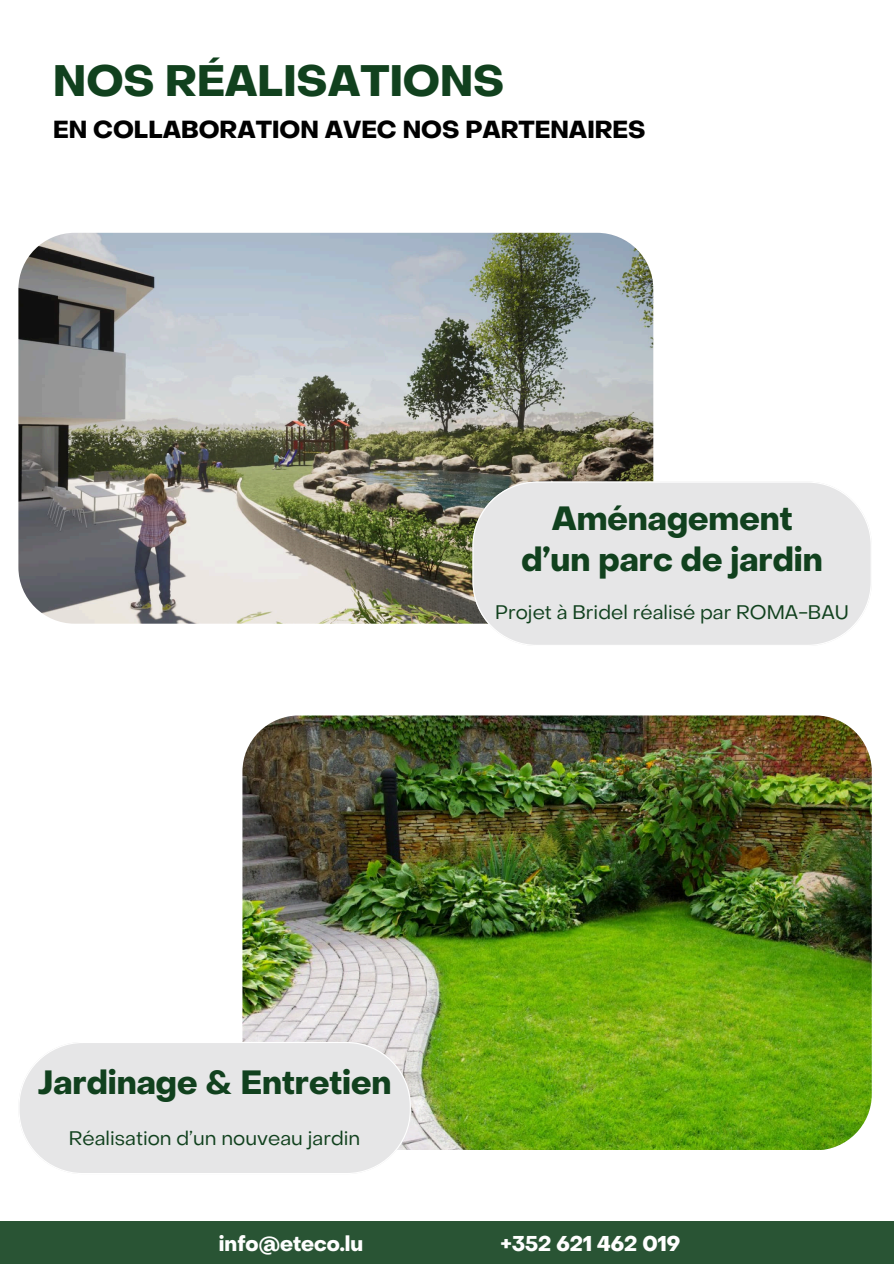
<style>
.page{position:relative;width:894px;height:1264px;background:#fff}
.page>*{position:absolute;margin:0;border:0;box-sizing:border-box;transform-origin:0 0}
.t1{font:700 43.2px "Object Sans";color:#11411e}
.t2{font:700 33px/40.5px "Object Sans";color:#11411e;text-align:center}
.t3{font:700 24.15px "Object Sans";color:#000}
.t4{font:700 21px "Object Sans";color:#fff}
.t5{font:19.5px "Object Sans";color:#11411e}
</style>
<div class="page">
<div style="left:0;top:1220px;width:893px;height:43px;background:#295434"></div>
<img style="left:18px;top:233px;width:635px;height:390px;border-radius:56px">
<div style="left:472px;top:481px;width:399px;height:164px;background:#e6e6e7"></div>
<img style="left:242px;top:715px;width:629px;height:434px">
<svg style="left:19px;top:1041px;width:392px;height:132px;background:#e7e7e8"></svg>
<h1 class="t1" style="left:53px;top:64px;width:452px">NOS RÉALISATIONS</h1>
<p class="t3" style="left:53px;top:120px;width:593px">EN COLLABORATION AVEC NOS PARTENAIRES</p>
<h2 class="t2" style="left:521px;top:501px;width:303px">Aménagement d’un parc de jardin</h2>
<p class="t5" style="left:495px;top:605px;width:355px">Projet à Bridel réalisé par ROMA-BAU</p>
<h2 class="t2" style="left:38px;top:1065px;width:355px">Jardinage &amp; Entretien</h2>
<p class="t5" style="left:69px;top:1130px;width:293px">Réalisation d’un nouveau jardin</p>
<p class="t4" style="left:219px;top:1235px;width:146px">info@eteco.lu</p>
<p class="t4" style="left:501px;top:1235px;width:181px">+352 621 462 019</p>
</div>
